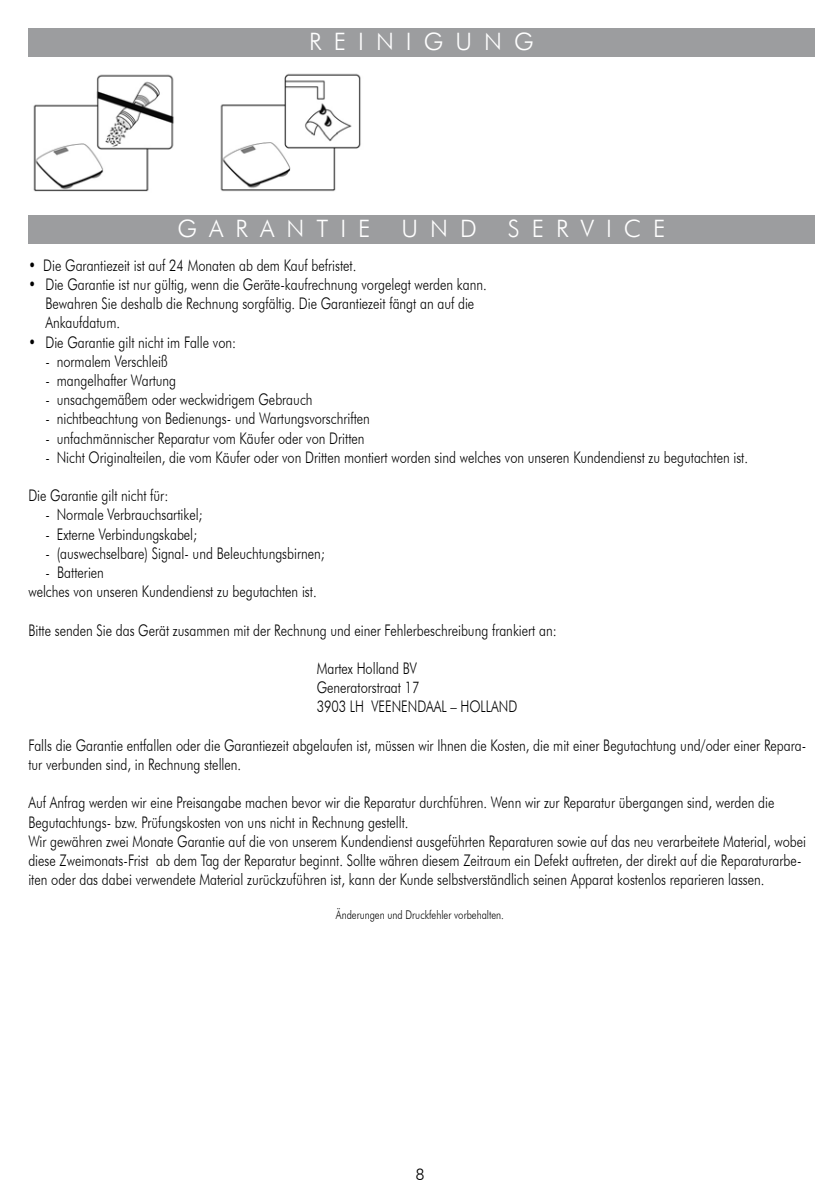
<style>
.page{position:relative;width:840px;height:1191px;background:#fff}
.page>*{position:absolute;margin:0;border:0;box-sizing:border-box;transform-origin:0 0}
.t1{font:300 24px "Futura BT";letter-spacing:.5em;color:#fff}
.t2{font:300 16px/19.2px "Futura BT";color:#000;scale:.8 1}
.t3{font:300 16px "Futura BT";color:#000}
.t4{font:300 12px "Futura BT";color:#000;scale:.8 1}
</style>
<div class="page">
<div style="left:28px;top:28px;width:786px;height:28px;background:#9c9d9f"></div>
<div style="left:28px;top:215px;width:786px;height:28px;background:#9c9d9f"></div>
<img style="left:33px;top:73px;width:328px;height:119px">
<h1 class="t1" style="left:309px;top:27px;width:226px">REINIGUNG</h1>
<h1 class="t1" style="left:177px;top:214px;width:194px">GARANTIE</h1>
<h1 class="t1" style="left:401px;top:214px;width:77px">UND</h1>
<h1 class="t1" style="left:507px;top:214px;width:159px">SERVICE</h1>
<p class="t2" style="left:28px;top:255px;width:411px">• Die Garantiezeit ist auf 24 Monaten ab dem Kauf befristet.</p>
<p class="t2" style="left:45px;top:274px;width:553px;text-indent:-17px">• Die Garantie ist nur gültig, wenn die Geräte-kaufrechnung vorgelegt werden kann.<br>Bewahren Sie deshalb die Rechnung sorgfältig. Die Garantiezeit fängt an auf die<br>Ankaufdatum.</p>
<p class="t2" style="left:28px;top:332px;width:261px">• Die Garantie gilt nicht im Falle von:</p>
<p class="t2" style="left:45px;top:351px;width:154px">- normalem Verschleiß</p>
<p class="t2" style="left:45px;top:370px;width:165px">- mangelhafter Wartung</p>
<p class="t2" style="left:45px;top:390px;width:335px">- unsachgemäßem oder weckwidrigem Gebrauch</p>
<p class="t2" style="left:45px;top:409px;width:407px">- nichtbeachtung von Bedienungs- und Wartungsvorschriften</p>
<p class="t2" style="left:45px;top:428px;width:400px">- unfachmännischer Reparatur vom Käufer oder von Dritten</p>
<p class="t2" style="left:45px;top:447px;width:879px">- Nicht Originalteilen, die vom Käufer oder von Dritten montiert worden sind welches von unseren Kundendienst zu begutachten ist.</p>
<p class="t2" style="left:28px;top:486px;width:176px">Die Garantie gilt nicht für:</p>
<p class="t2" style="left:45px;top:505px;width:198px">- Normale Verbrauchsartikel;</p>
<p class="t2" style="left:45px;top:524px;width:191px">- Externe Verbindungskabel;</p>
<p class="t2" style="left:45px;top:543px;width:350px">- (auswechselbare) Signal- und Beleuchtungsbirnen;</p>
<p class="t2" style="left:28px;top:562px;width:362px;text-indent:17px">- Batterien<br>welches von unseren Kundendienst zu begutachten ist.</p>
<p class="t2" style="left:28px;top:620px;width:661px">Bitte senden Sie das Gerät zusammen mit der Rechnung und einer Fehlerbeschreibung frankiert an:</p>
<p class="t2" style="left:316px;top:658px;width:252px">Martex Holland BV<br>Generatorstraat 17<br>3903 LH VEENENDAAL – HOLLAND</p>
<p class="t2" style="left:28px;top:735px;width:973px">Falls die Garantie entfallen oder die Garantiezeit abgelaufen ist, müssen wir Ihnen die Kosten, die mit einer Begutachtung und/oder einer Repara&shy;tur verbunden sind, in Rechnung stellen.</p>
<p class="t2" style="left:28px;top:793px;width:973px">Auf Anfrag werden wir eine Preisangabe machen bevor wir die Reparatur durchführen. Wenn wir zur Reparatur übergangen sind, werden die Begutachtungs- bzw. Prüfungskosten von uns nicht in Rechnung gestellt.<br>Wir gewähren zwei Monate Garantie auf die von unserem Kundendienst ausgeführten Reparaturen sowie auf das neu verarbeitete Material, wobei diese Zweimonats-Frist ab dem Tag der Reparatur beginnt. Sollte währen diesem Zeitraum ein Defekt auftreten, der direkt auf die Reparaturarbe&shy;iten oder das dabei verwendete Material zurückzuführen ist, kann der Kunde selbstverständlich seinen Apparat kostenlos reparieren lassen.</p>
<p class="t4" style="left:336px;top:907px;width:211px">Änderungen und Druckfehler vorbehalten.</p>
<p class="t3" style="left:415px;top:1165px;width:11px">8</p>
</div>
